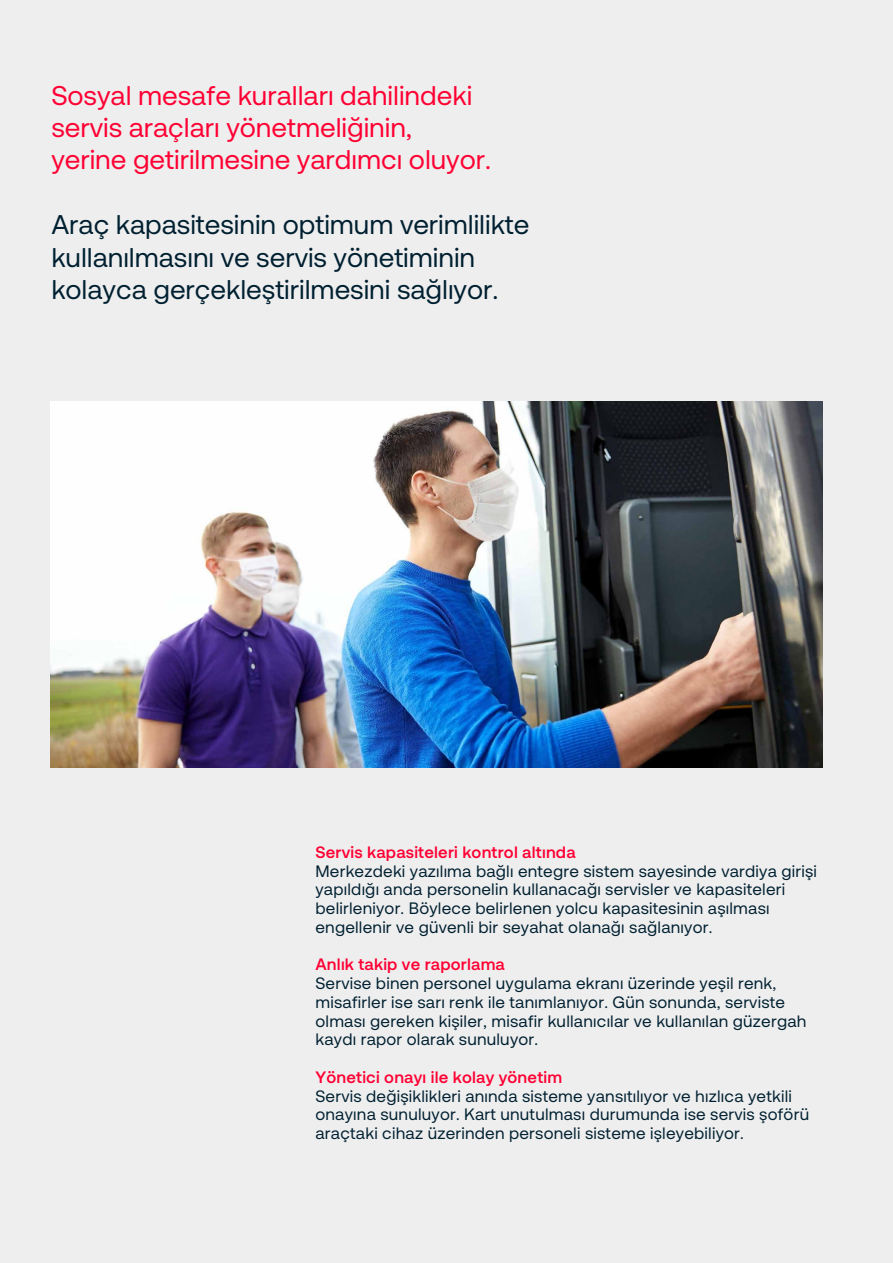
<style>
.page{position:relative;width:893px;height:1263px;background:#eee}
.page>*{position:absolute;margin:0;border:0;box-sizing:border-box;transform-origin:0 0}
.t1{font:27px/32.4px "Securitas Pro";color:#002031}
.t2{font:27px/32.4px "Securitas Pro";color:#f03}
.t3{font:16.5px/18.8px "Securitas Pro";letter-spacing:.015em;color:#002031}
.t4{font:700 16.5px "Securitas Pro";letter-spacing:.015em;color:#f03}
</style>
<div class="page">
<img style="left:50px;top:402px;width:773px;height:365px">
<h1 class="t2" style="left:51px;top:78px;width:441px">Sosyal mesafe kuralları dahilindeki servis araçları yönetmeliğinin, yerine getirilmesine yardımcı oluyor.</h1>
<h1 class="t1" style="left:51px;top:208px;width:480px">Araç kapasitesinin optimum verimlilikte kullanılmasını ve servis yönetiminin kolayca gerçekleştirilmesini sağlıyor.</h1>
<p class="t4" style="left:315px;top:842px;width:262px">Servis kapasiteleri kontrol altında</p>
<p class="t3" style="left:315px;top:861px;width:503px">Merkezdeki yazılıma bağlı entegre sistem sayesinde vardiya girişi yapıldığı anda personelin kullanacağı servisler ve kapasiteleri belirleniyor. Böylece belirlenen yolcu kapasitesinin aşılması engellenir ve güvenli bir seyahat olanağı sağlanıyor.</p>
<p class="t4" style="left:315px;top:954px;width:191px">Anlık takip ve raporlama</p>
<p class="t3" style="left:315px;top:974px;width:492px">Servise binen personel uygulama ekranı üzerinde yeşil renk, misafirler ise sarı renk ile tanımlanıyor. Gün sonunda, serviste olması gereken kişiler, misafir kullanıcılar ve kullanılan güzergah kaydı rapor olarak sunuluyor.</p>
<p class="t4" style="left:315px;top:1067px;width:248px">Yönetici onayı ile kolay yönetim</p>
<p class="t3" style="left:315px;top:1086px;width:495px">Servis değişiklikleri anında sisteme yansıtılıyor ve hızlıca yetkili onayına sunuluyor. Kart unutulması durumunda ise servis şoförü araçtaki cihaz üzerinden personeli sisteme işleyebiliyor.</p>
</div>
